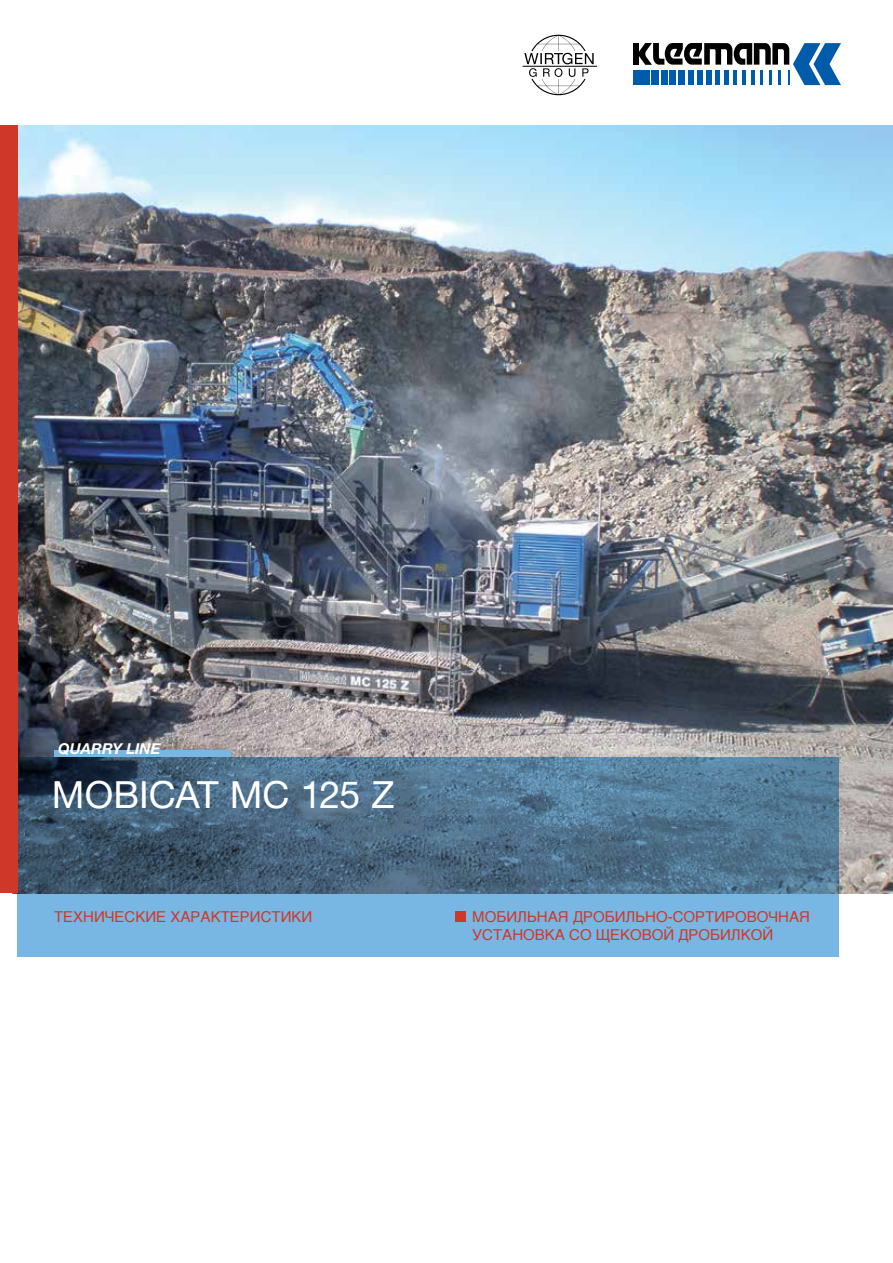
<style>
.page{position:relative;width:893px;height:1263px;background:#fff}
.page>*{position:absolute;margin:0;border:0;box-sizing:border-box;transform-origin:0 0}
.t1{font:37.5px "Helvetica Neue";color:#fff}
.t2{font:15px/18px "Helvetica";color:#cf3828}
.t3{font:italic 700 15px "Helvetica Neue";color:#fff}
</style>
<div class="page">
<img style="left:17px;top:125px;width:876px;height:768px">
<svg style="left:17px;top:757px;width:822px;height:200px;background:#5882a2"></svg>
<div style="left:0;top:125px;width:17px;height:768px;background:#cf3828"></div>
<div style="left:455px;top:911px;width:11px;height:11px;background:#cf3828"></div>
<div style="left:633px;top:43px;width:6px;height:22px;background:#000"></div>
<div style="left:633px;top:71px;width:8px;height:14px;background:#005baa"></div>
<svg style="left:638px;top:43px;width:203px;height:42px"></svg>
<svg style="left:523px;top:35px;width:74px;height:60px"></svg>
<div style="left:54px;top:750px;width:176px;height:7px;background:#78b7e4"></div>
<p class="t3" style="left:58px;top:739px;width:104px">QUARRY LINE</p>
<h1 class="t1" style="left:52px;top:772px;width:344px">MOBICAT MC 125 Z</h1>
<p class="t2" style="left:54px;top:908px;width:260px">ТЕХНИЧЕСКИЕ ХАРАКТЕРИСТИКИ</p>
<p class="t2" style="left:472px;top:908px;width:339px">МОБИЛЬНАЯ ДРОБИЛЬНО-СОРТИРОВОЧНАЯ<br>УСТАНОВКА СО ЩЕКОВОЙ ДРОБИЛКОЙ</p>
</div>
